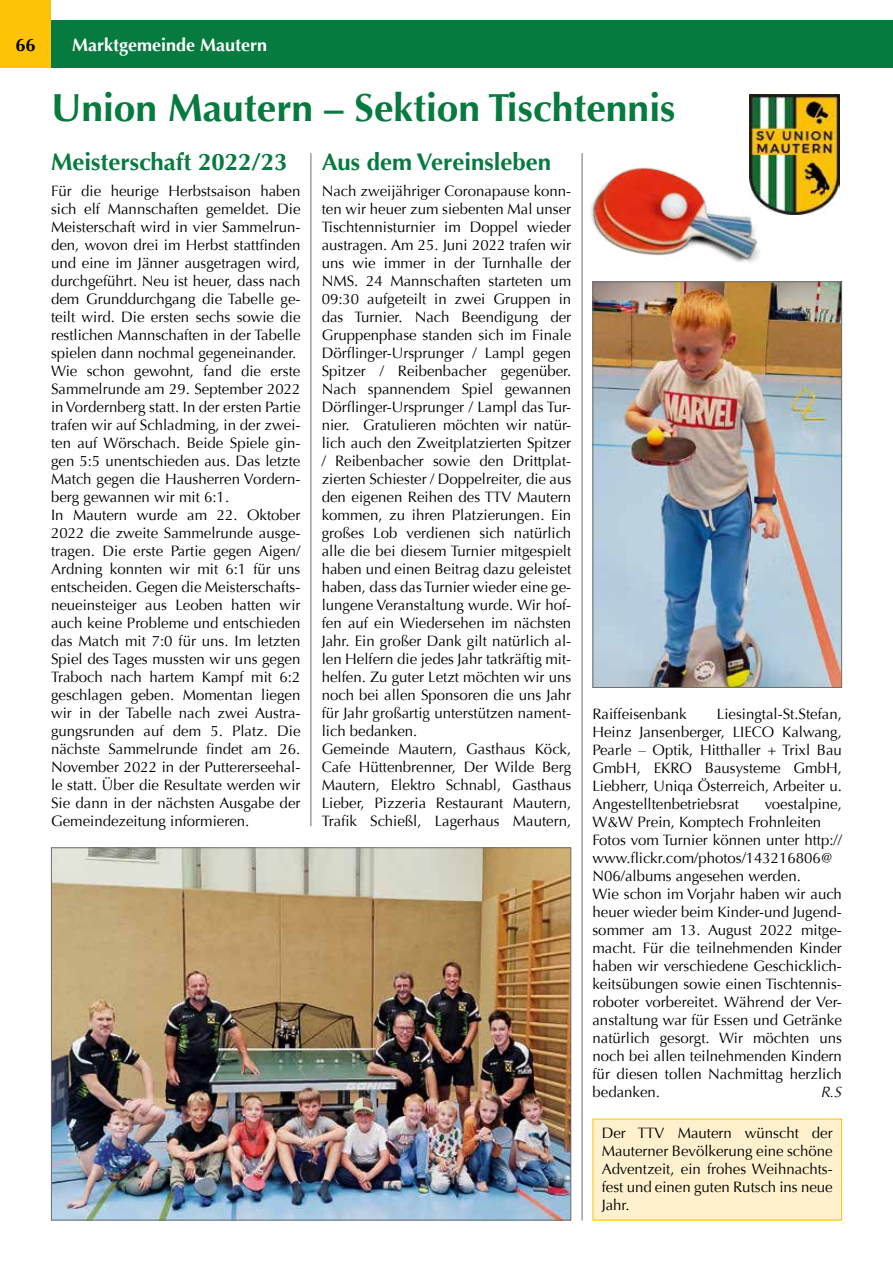
<style>
.page{position:relative;width:893px;height:1263px;background:#fff}
.page>*{position:absolute;margin:0;border:0;box-sizing:border-box;transform-origin:0 0}
.t1{font:700 39px "Optima";color:#067a3f}
.t2{font:700 24px "Optima";color:#067a3f}
.t3{font:700 18px "Optima";color:#fff}
.t4{font:700 18px "Optima";color:#000}
.t5{font:15px/18px "Optima";color:#000}
.t6{font:italic 15px "Optima";color:#000}
</style>
<div class="page">
<div style="left:0;top:20px;width:893px;height:48px;background:#067a3f"></div>
<div style="left:0;top:0;width:51px;height:68px;background:#fdc306"></div>
<img style="left:750px;top:94px;width:90px;height:120px">
<hr style="left:311px;top:153px;width:1px;height:673px;background:#6f6f6e">
<hr style="left:582px;top:153px;width:1px;height:1067px;background:#6f6f6e">
<img style="left:581px;top:129px;width:205px;height:168px">
<img style="left:53px;top:849px;width:516px;height:369px">
<img style="left:594px;top:283px;width:246px;height:403px">
<div style="left:592px;top:281px;width:250px;height:407px;border:1px solid #6f6f6e"></div>
<div style="left:593px;top:1119px;width:249px;height:101px;background:#fff1cd"></div>
<p class="t4" style="left:16px;top:34px;width:22px">66</p>
<p class="t3" style="left:72px;top:34px;width:197px">Marktgemeinde Mautern</p>
<h1 class="t1" style="left:51px;top:85px;width:626px">Union Mautern – Sektion Tischtennis</h1>
<h2 class="t2" style="left:322px;top:147px;width:231px">Aus dem Vereinsleben</h2>
<p class="t5" style="left:322px;top:182px;width:251px">Nach zweijähriger Coronapause konn&shy;ten wir heuer zum siebenten Mal unser Tischtennisturnier im Doppel wieder austragen. Am 25. Juni 2022 trafen wir uns wie immer in der Turnhalle der NMS. 24 Mannschaften starteten um 09:30 aufgeteilt in zwei Gruppen in das Turnier. Nach Beendigung der Gruppenphase standen sich im Finale Dörflinger-Ursprunger / Lampl gegen Spitzer / Reibenbacher gegenüber.<br>Nach spannendem Spiel gewannen Dörflinger-Ursprunger / Lampl das Tur&shy;nier. Gratulieren möchten wir natür&shy;lich auch den Zweitplatzierten Spitzer / Reibenbacher sowie den Drittplat&shy;zierten Schiester / Doppelreiter, die aus den eigenen Reihen des TTV Mautern kommen, zu ihren Platzierungen. Ein großes Lob verdienen sich natürlich alle die bei diesem Turnier mitgespielt haben und einen Beitrag dazu geleistet haben, dass das Turnier wieder eine ge&shy;lungene Veranstaltung wurde. Wir hof&shy;fen auf ein Wiedersehen im nächsten Jahr. Ein großer Dank gilt natürlich al&shy;len Helfern die jedes Jahr tatkräftig mit&shy;helfen. Zu guter Letzt möchten wir uns noch bei allen Sponsoren die uns Jahr für Jahr großartig unterstützen nament&shy;lich bedanken.<br>Gemeinde Mautern, Gasthaus Köck, Cafe Hüttenbrenner, Der Wilde Berg Mautern, Elektro Schnabl, Gasthaus Lieber, Pizzeria Restaurant Mautern, Trafik Schießl, Lagerhaus Mautern,</p>
<h2 class="t2" style="left:51px;top:147px;width:238px">Meisterschaft 2022/23</h2>
<p class="t5" style="left:51px;top:182px;width:251px">Für die heurige Herbstsaison haben sich elf Mannschaften gemeldet. Die Meisterschaft wird in vier Sammelrun&shy;den, wovon drei im Herbst stattfinden und eine im Jänner ausgetragen wird, durchgeführt. Neu ist heuer, dass nach dem Grunddurchgang die Tabelle ge&shy;teilt wird. Die ersten sechs sowie die restlichen Mannschaften in der Tabelle spielen dann nochmal gegeneinander.<br>Wie schon gewohnt, fand die erste Sammelrunde am 29. September 2022 in Vordernberg statt. In der ersten Partie trafen wir auf Schladming, in der zwei&shy;ten auf Wörschach. Beide Spiele gin&shy;gen 5:5 unentschieden aus. Das letzte Match gegen die Hausherren Vordern&shy;berg gewannen wir mit 6:1.<br>In Mautern wurde am 22. Oktober 2022 die zweite Sammelrunde ausge&shy;tragen. Die erste Partie gegen Aigen/ Ardning konnten wir mit 6:1 für uns entscheiden. Gegen die Meisterschafts&shy;neueinsteiger aus Leoben hatten wir auch keine Probleme und entschieden das Match mit 7:0 für uns. Im letzten Spiel des Tages mussten wir uns gegen Traboch nach hartem Kampf mit 6:2 geschlagen geben. Momentan liegen wir in der Tabelle nach zwei Austra&shy;gungsrunden auf dem 5. Platz. Die nächste Sammelrunde findet am 26.<br>November 2022 in der Puttererseehal&shy;le statt. Über die Resultate werden wir Sie dann in der nächsten Ausgabe der Gemeindezeitung informieren.</p>
<p class="t5" style="left:592px;top:705px;width:251px;text-align:justify;text-indent:124px">Liesingtal-St.Stefan, Heinz Jansenberger, LIECO Kalwang, Pearle – Optik, Hitthaller + Trixl Bau GmbH, EKRO Bausysteme GmbH, Liebherr, Uniqa Österreich, Arbeiter u.<br>Angestelltenbetriebsrat</p>
<p class="t5" style="left:592px;top:705px;width:96px">Raiffeisenbank</p>
<p class="t5" style="left:592px;top:795px;width:251px;text-indent:172px">voestalpine, W&amp;W Prein, Komptech Frohnleiten Fotos vom Turnier können unter http:// www.flickr.com/photos/143216806@ N06/albums angesehen werden.<br>Wie schon im Vorjahr haben wir auch heuer wieder beim Kinder-und Jugend&shy;sommer am 13. August 2022 mitge&shy;macht. Für die teilnehmenden Kinder haben wir verschiedene Geschicklich&shy;keitsübungen sowie einen Tischtennis&shy;roboter vorbereitet. Während der Ver&shy;anstaltung war für Essen und Getränke natürlich gesorgt. Wir möchten uns noch bei allen teilnehmenden Kindern für diesen tollen Nachmittag herzlich bedanken.</p>
<p class="t6" style="left:821px;top:1083px;width:22px">R.S</p>
<p class="t5" style="left:602px;top:1124px;width:232px;text-align:justify">Der TTV Mautern wünscht der Mauterner Bevölkerung eine schöne Adventzeit, ein frohes Weihnachts&shy;fest und einen guten Rutsch ins neue Jahr.</p>
</div>
